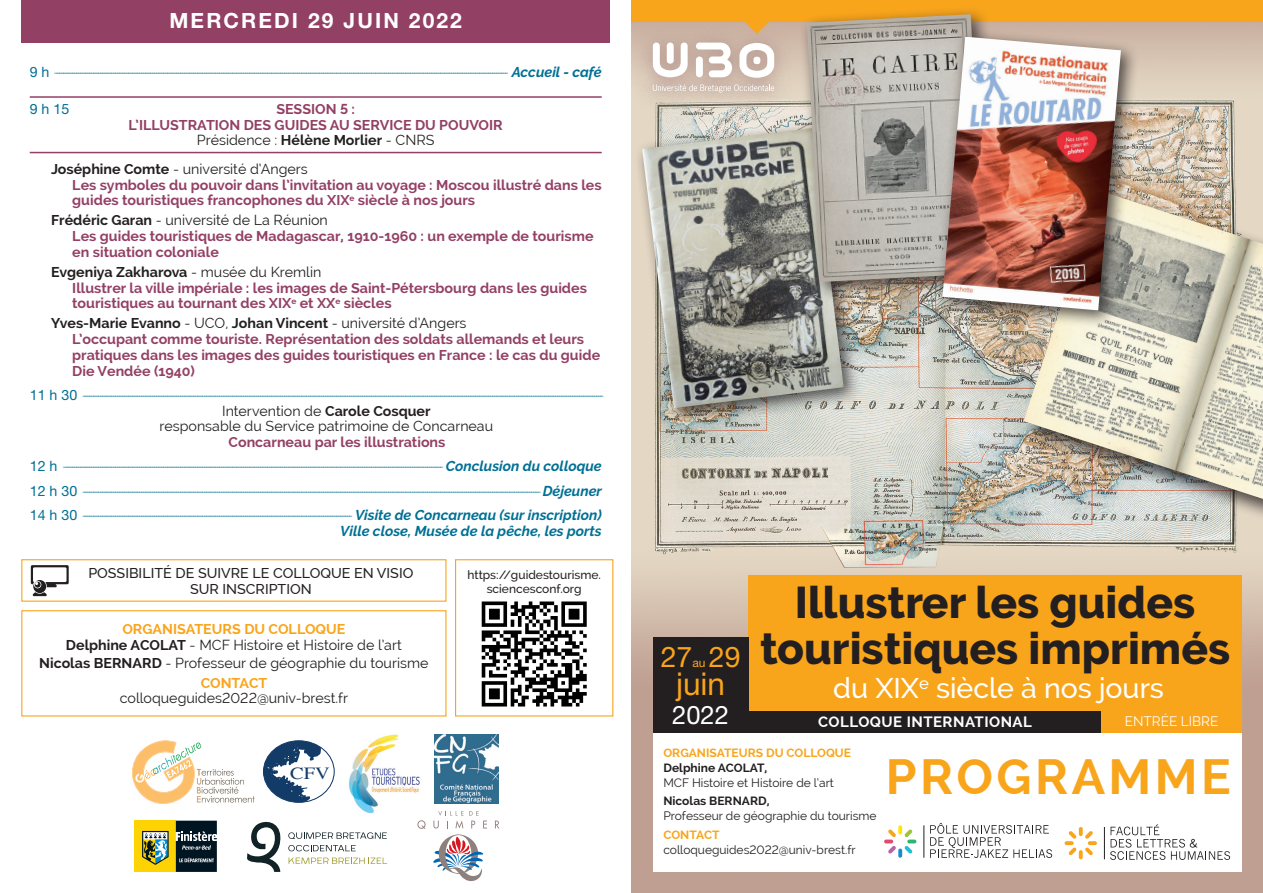
<style>
.page{position:relative;width:1263px;height:893px;background:#fff}
.page>*{position:absolute;margin:0;border:0;box-sizing:border-box;transform-origin:0 0}
.t1{font:700 49.5px "Raleway";letter-spacing:.07em;color:#f9a51b}
.t2{font:800 44.25px/46.5px "Raleway";color:#231f20;text-align:center}
.t3{font:31.5px "Helvetica Neue LT Std";color:#f9a51b}
.t4{font:500 28.5px "Raleway";color:#fff}
.t5{font:28.5px "Helvetica Neue LT Std";color:#f9a51b}
.t6{font:25.5px "Helvetica Neue LT Std";color:#fff}
.Heure{font:700 21px "Helvetica Neue LT Std";letter-spacing:.1em;color:#fff}
.t7{font:17.25px "Times";color:#133b67;scale:1.18 1}
.t8{font:700 15px "Raleway";letter-spacing:.03em;color:#fff}
.Heure-2{font:100 14.25px "Helvetica Neue LT Std";color:#007095}
.sujet{font:700 14.25px/15.8px "Raleway";color:#934065}
.sujet-2{font:14.25px/15.8px "Raleway";color:#231f20;text-align:center}
.sujet-3{font:700 14.25px "Raleway";color:#231f20}
.t9{font:500 14.25px/15.8px "Raleway";color:#231f20;text-align:center}
.Heure-3{font:700 14.25px/15.8px "Raleway";color:#934065;text-align:center}
.Heure-4{font:italic 700 14.25px "Raleway";color:#007095}
.Heure-5{font:14.25px "Raleway";color:#231f20}
.t10{font:700 14.25px "Raleway";color:#f9a51b}
.Heure-6{font:14.25px "Helvetica Neue LT Std";color:#007095}
.t11{font:13.5px "Raleway";color:#fff}
.t12{font:12px/15px "Raleway";color:#231f20}
.t13{font:500 12px/14.4px "Raleway";color:#231f20;text-align:center}
.t14{font:700 12px "Raleway";color:#231f20}
.t15{font:700 12px "Raleway";color:#f9a51b}
.t16{font:12px "Helvetica Neue LT Std";color:#f9a51b}
.s1{font-weight:400}
.s2{font-family:"Raleway";font-weight:700;font-style:italic}
.s3{font-weight:700}
.s4{font-weight:700;color:#f9a51b}
</style>
<div class="page">
<img style="left:631px;top:21px;width:632px;height:872px">
<div style="left:1021px;top:188px;width:242px;height:355px;background:#231f20;opacity:.75"></div>
<img style="left:1023px;top:190px;width:240px;height:309px">
<div style="left:634px;top:120px;width:229px;height:307px;background:#231f20;opacity:.75"></div>
<img style="left:642px;top:128px;width:202px;height:280px">
<div style="left:653px;top:669px;width:589px;height:203px;background:#fff"></div>
<div style="left:135px;top:821px;width:41px;height:51px;background:#fed304"></div>
<svg style="left:142px;top:831px;width:27px;height:34px"></svg>
<svg style="left:176px;top:821px;width:41px;height:51px;background:#273944"></svg>
<svg style="left:288px;top:832px;width:99px;height:7px"></svg>
<svg style="left:288px;top:845px;width:68px;height:6px"></svg>
<svg style="left:289px;top:858px;width:98px;height:6px"></svg>
<svg style="left:247px;top:822px;width:34px;height:50px"></svg>
<div style="left:263px;top:741px;width:71px;height:61px;background:#133b67;border-radius:50%"></div>
<svg style="left:268px;top:744px;width:66px;height:57px"></svg>
<div style="left:263px;top:740px;width:72px;height:63px;border:1px solid #133b67;border-radius:50%"></div>
<img style="left:349px;top:734px;width:71px;height:80px">
<img style="left:434px;top:735px;width:65px;height:68px">
<svg style="left:132px;top:740px;width:123px;height:64px"></svg>
<svg style="left:417px;top:820px;width:9px;height:9px"></svg>
<svg style="left:433px;top:811px;width:54px;height:17px"></svg>
<svg style="left:495px;top:820px;width:4px;height:8px"></svg>
<svg style="left:433px;top:834px;width:51px;height:48px"></svg>
<div style="left:631px;top:0;width:632px;height:21px;background:#f9a51b"></div>
<svg style="left:634px;top:24px;width:159px;height:87px;background:#cfbdae"></svg>
<svg style="left:653px;top:43px;width:121px;height:35px"></svg>
<svg style="left:653px;top:84px;width:121px;height:9px"></svg>
<div style="left:748px;top:575px;width:494px;height:136px;background:#f9a51b"></div>
<svg style="left:727px;top:21px;width:60px;height:13px"></svg>
<svg style="left:1064px;top:841px;width:10px;height:4px"></svg>
<svg style="left:1068px;top:827px;width:29px;height:32px"></svg>
<hr style="left:1104px;top:827px;width:1px;height:32px;background:#231f20">
<svg style="left:1110px;top:824px;width:120px;height:36px"></svg>
<hr style="left:924px;top:825px;width:1px;height:33px;background:#231f20">
<svg style="left:930px;top:823px;width:122px;height:35px"></svg>
<svg style="left:898px;top:848px;width:4px;height:10px"></svg>
<svg style="left:884px;top:825px;width:32px;height:29px"></svg>
<div style="left:748px;top:711px;width:353px;height:21px;background:#231f20"></div>
<div style="left:21px;top:610px;width:425px;height:106px;border:1px solid #f9a51b"></div>
<div style="left:21px;top:559px;width:425px;height:43px;border:1px solid #f9a51b"></div>
<div style="left:455px;top:559px;width:158px;height:157px;border:1px solid #f9a51b"></div>
<div style="left:1101px;top:711px;width:141px;height:21px;background:#f9a51b"></div>
<div style="left:798px;top:6px;width:206px;height:295px;background:#231f20;opacity:.75"></div>
<img style="left:807px;top:14px;width:177px;height:268px">
<div style="left:934px;top:28px;width:206px;height:301px;background:#231f20;opacity:.75"></div>
<img style="left:942px;top:37px;width:179px;height:273px">
<div style="left:653px;top:637px;width:95px;height:95px;background:#231f20"></div>
<div style="left:21px;top:0;width:589px;height:42px;background:#934065"></div>
<hr style="left:30px;top:96px;width:572px;height:2px;background:#934065">
<hr style="left:30px;top:152px;width:572px;height:1px;background:#934065">
<svg style="left:31px;top:565px;width:38px;height:31px"></svg>
<svg style="left:482px;top:601px;width:105px;height:105px"></svg>
<p class="Heure" style="left:169px;top:8px;width:294px">MERCREDI 29 JUIN 2022</p>
<p class="Heure-2" style="left:30px;top:64px;width:573px"><span class="s1">9 h</span> ----------------------------------------------------------------------------------------------------------------------------------------------------------------------------------------------------------------- <span class="s2">A c c u e i l - c a fé</span></p>
<p class="Heure-6" style="left:30px;top:100px;width:41px">9 h 15</p>
<p class="Heure-3" style="left:129px;top:101px;width:376px">SESSION 5 :<br>L’ILLUSTRATION DES GUIDES AU SERVICE DU POUVOIR</p>
<p class="Heure-5" style="left:197px;top:132px;width:239px">Présidence : <span class="s3">Hélène Morlier</span> - CNRS</p>
<p class="sujet-2" style="left:51px;top:161px;width:258px"><span class="s3">Joséphine Comte</span> - université d’Angers</p>
<p class="sujet" style="left:72px;top:177px;width:531px">Les symboles du pouvoir dans l’invitation au voyage : Moscou illustré dans les guides touristiques francophones du XIX<sup>e</sup> siècle à nos jours</p>
<p class="sujet-2" style="left:51px;top:212px;width:278px"><span class="s3">Frédéric Garan</span> - université de La Réunion</p>
<p class="sujet" style="left:72px;top:228px;width:523px">Les guides touristiques de Madagascar, 1910-1960 : un exemple de tourisme en situation coloniale</p>
<p class="sujet-3" style="left:51px;top:264px;width:272px">Evgeniya Zakharova <span class="s1">- musée du Kremlin</span></p>
<p class="sujet" style="left:72px;top:280px;width:516px">Illustrer la ville impériale : les images de Saint-Pétersbourg dans les guides touristiques au tournant des XIX<sup>e</sup> et XX<sup>e</sup> siècles</p>
<p class="sujet-3" style="left:51px;top:315px;width:417px">Yves-Marie Evanno <span class="s1">- UCO,</span> Johan Vincent <span class="s1">- université d’Angers</span></p>
<p class="sujet" style="left:72px;top:331px;width:529px">L’occupant comme touriste. Représentation des soldats allemands et leurs pratiques dans les images des guides touristiques en France : le cas du guide<br>Die Vendée (1940)</p>
<p class="Heure-2" style="left:30px;top:387px;width:576px"><span class="s1">1 1 h 3 0</span> ------------------------------------------------------------------------------------------------------------------------------------------------------------------------------------------------------------------------------------------------</p>
<p class="sujet-2" style="left:222px;top:403px;width:210px">Intervention de <span class="s3">Carole Cosquer</span></p>
<p class="sujet-2" style="left:160px;top:418px;width:335px">responsable du Service patrimoine de Concarneau</p>
<p class="sujet" style="left:229px;top:434px;width:218px">Concarneau par les illustrations</p>
<p class="Heure-2" style="left:30px;top:458px;width:573px"><span class="s1">1 2 h</span> ------------------------------------------------------------------------------------------------------------------------------------------------------------------------------- <span class="s2">C o n c l u s i o n d u c o l l o q u e</span></p>
<p class="Heure-2" style="left:30px;top:482px;width:574px"><span class="s1">1 2 h 3 0</span> ------------------------------------------------------------------------------------------------------------------------------------------------------------------------------------------------------------------- <span class="s2">D éj e u n e r</span></p>
<p class="Heure-2" style="left:30px;top:507px;width:573px"><span class="s1">1 4 h 3 0</span> ---------------------------------------------------------------------------------------------------------------------------- <span class="s2">Vis i t e d e C o n c a rn e a u (s u r in s c rip t i o n )</span></p>
<p class="Heure-4" style="left:340px;top:522px;width:263px">Ville close, Musée de la pêche, les ports</p>
<p class="t9" style="left:88px;top:565px;width:327px">POSSIBILITÉ DE SUIVRE LE COLLOQUE EN VISIO<br>SUR INSCRIPTION</p>
<p class="t13" style="left:467px;top:567px;width:135px">https://guidestourisme. sciencesconf.org</p>
<p class="t10" style="left:122px;top:621px;width:224px">ORGANISATEURS DU COLLOQUE</p>
<p class="sujet-2" style="left:66px;top:637px;width:337px"><span class="s3">Delphine ACOLAT</span> - MCF Histoire et Histoire de l’art</p>
<p class="sujet-2" style="left:39px;top:655px;width:391px"><span class="s3">Nicolas BERNARD</span> - Professeur de géographie du tourisme</p>
<p class="sujet-2" style="left:120px;top:675px;width:230px"><span class="s4">CONTACT </span>colloqueguides2022@univ-brest.fr</p>
<p class="t7" style="left:290px;top:757px;width:35px">CFV</p>
<p class="t2" style="left:760px;top:579px;width:472px">Illustrer les guides touristiques imprimés</p>
<p class="t4" style="left:833px;top:671px;width:332px">du XIX<sup>e</sup> siècle à nos jours</p>
<p class="t8" style="left:818px;top:713px;width:215px">COLLOQUE INTERNATIONAL</p>
<p class="t15" style="left:663px;top:746px;width:189px">ORGANISATEURS DU COLLOQUE</p>
<p class="t14" style="left:663px;top:761px;width:105px">Delphine ACOLAT,</p>
<p class="t12" style="left:663px;top:776px;width:172px">MCF Histoire et Histoire de l’art</p>
<p class="t14" style="left:663px;top:793px;width:108px">Nicolas BERNARD,</p>
<p class="t12" style="left:663px;top:808px;width:215px">Professeur de géographie du tourisme</p>
<p class="t12" style="left:663px;top:827px;width:194px"><span class="s4">CONTACT </span>colloqueguides2022@univ-brest.fr</p>
<p class="t5" style="left:661px;top:640px;width:33px">27</p>
<p class="t5" style="left:709px;top:640px;width:33px">29</p>
<p class="t3" style="left:676px;top:665px;width:51px">juin</p>
<p class="t6" style="left:672px;top:700px;width:58px">2022</p>
<p class="t16" style="left:692px;top:655px;width:15px">au</p>
<p class="t11" style="left:1125px;top:714px;width:95px">ENTRÉE LIBRE</p>
<p class="t1" style="left:886px;top:748px;width:347px">PROGRAMME</p>
</div>
